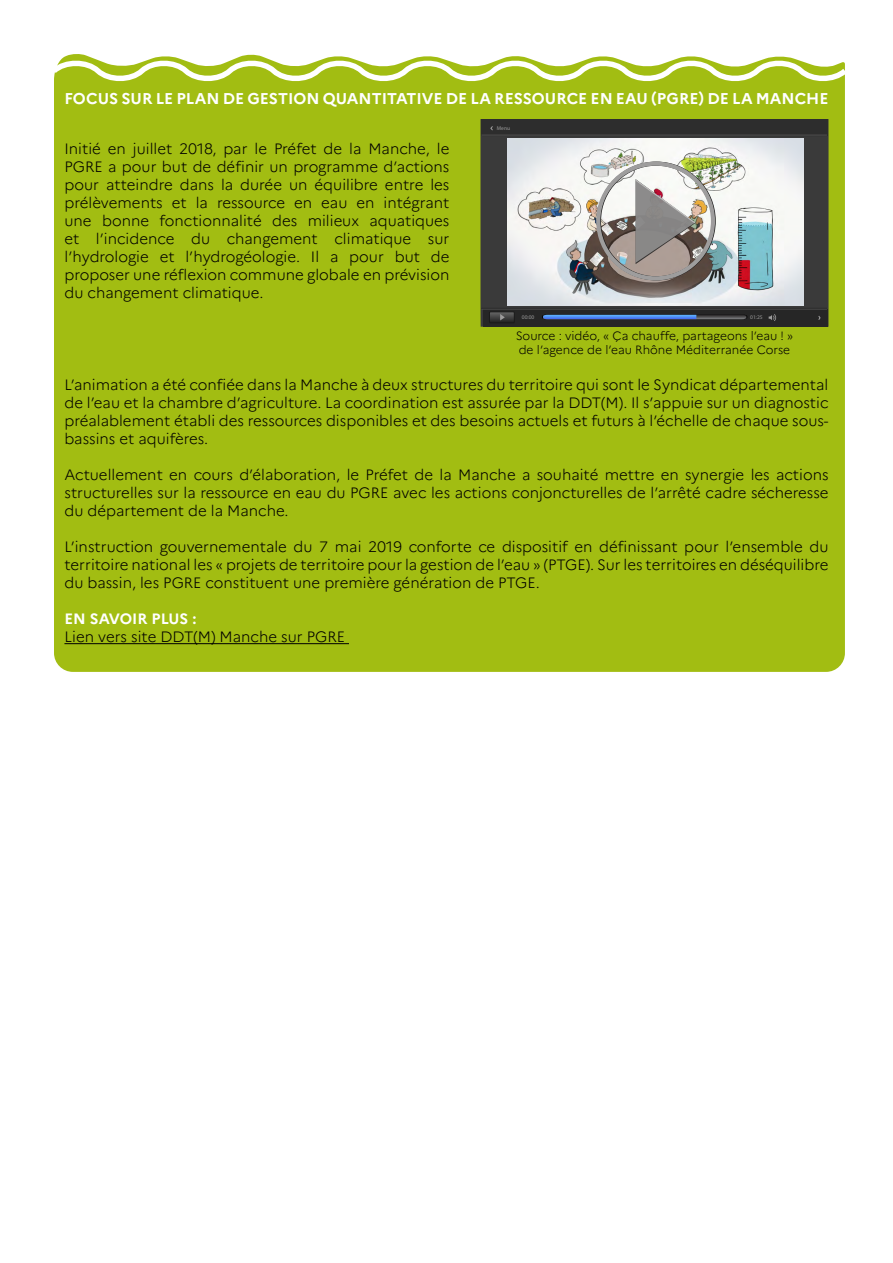
<style>
.page{position:relative;width:893px;height:1263px;background:#fff}
.page>*{position:absolute;margin:0;border:0;box-sizing:border-box;transform-origin:0 0}
.t1{font:700 15.6px "Marianne";color:#fff}
.t2{font:300 15px/18px "Marianne";color:#000;text-align:justify}
.t3{font:700 15px "Marianne";color:#fff}
.t4{font:300 12px/14.4px "Marianne";color:#000}
.t5{font:5.55px "Myriad Pro";color:#999}
</style>
<div class="page">
<div style="left:54px;top:89px;width:791px;height:583px;background:#a2bd12"></div>
<svg style="left:54px;top:54px;width:791px;height:35px"></svg>
<div style="left:480px;top:119px;width:348px;height:208px;background:#3a3a3a"></div>
<img style="left:507px;top:138px;width:296px;height:168px">
<div style="left:596px;top:162px;width:119px;height:118px;border:4px solid #9e9d9d;border-radius:50%"></div>
<svg style="left:635px;top:179px;width:60px;height:85px"></svg>
<div style="left:484px;top:309px;width:344px;height:18px;background:#262626"></div>
<hr style="left:481px;top:308px;width:346px;height:1px;background:#191919">
<hr style="left:481px;top:309px;width:346px;height:1px;background:#515050">
<svg style="left:769px;top:314px;width:7px;height:7px"></svg>
<svg style="left:542px;top:314px;width:205px;height:5px"></svg>
<svg style="left:489px;top:312px;width:25px;height:11px"></svg>
<div style="left:481px;top:119px;width:346px;height:16px;background:#2d2d2d"></div>
<hr style="left:481px;top:135px;width:346px;height:1px;background:#515050">
<hr style="left:64px;top:643px;width:285px;height:1px;background:#000">
<p class="t1" style="left:64px;top:89px;width:765px">FOCUS SUR LE PLAN DE GESTION QUANTITATIVE DE LA RESSOURCE EN EAU (PGRE) DE LA MANCHE</p>
<p class="t5" style="left:497px;top:125px;width:15px">Menu</p>
<p class="t2" style="left:64px;top:139px;width:387px">Initié en juillet 2018, par le Préfet de la Manche, le PGRE a pour but de définir un programme d’actions pour atteindre dans la durée un équilibre entre les prélèvements et la ressource en eau en intégrant une bonne fonctionnalité des milieux aquatiques et l’incidence du changement climatique sur l’hydrologie et l’hydrogéologie. Il a pour but de proposer une réflexion commune globale en prévision du changement climatique.</p>
<p class="t5" style="left:522px;top:313px;width:14px">00:00</p>
<p class="t5" style="left:750px;top:314px;width:14px">01:25</p>
<p class="t4" style="left:516px;top:329px;width:279px">Source : vidéo, « Ça chauffe, partageons l’eau ! » de l’agence de l’eau Rhône Méditerranée Corse</p>
<p class="t2" style="left:64px;top:375px;width:766px">L’animation a été confiée dans la Manche à deux structures du territoire qui sont le Syndicat départemental de l’eau et la chambre d’agriculture. La coordination est assurée par la DDT(M). Il s’appuie sur un diagnostic préalablement établi des ressources disponibles et des besoins actuels et futurs à l’échelle de chaque sous&shy;bassins et aquifères.</p>
<p class="t2" style="left:64px;top:465px;width:766px">Actuellement en cours d’élaboration, le Préfet de la Manche a souhaité mettre en synergie les actions structurelles sur la ressource en eau du PGRE avec les actions conjoncturelles de l’arrêté cadre sécheresse du département de la Manche.</p>
<p class="t2" style="left:64px;top:537px;width:766px">L’instruction gouvernementale du 7 mai 2019 conforte ce dispositif en définissant pour l’ensemble du territoire national les « projets de territoire pour la gestion de l’eau » (PTGE). Sur les territoires en déséquilibre du bassin, les PGRE constituent une première génération de PTGE.</p>
<p class="t3" style="left:64px;top:609px;width:134px">EN SAVOIR PLUS :</p>
<p class="t2" style="left:64px;top:627px;width:282px">Lien vers site DDT(M) Manche sur PGRE</p>
</div>
